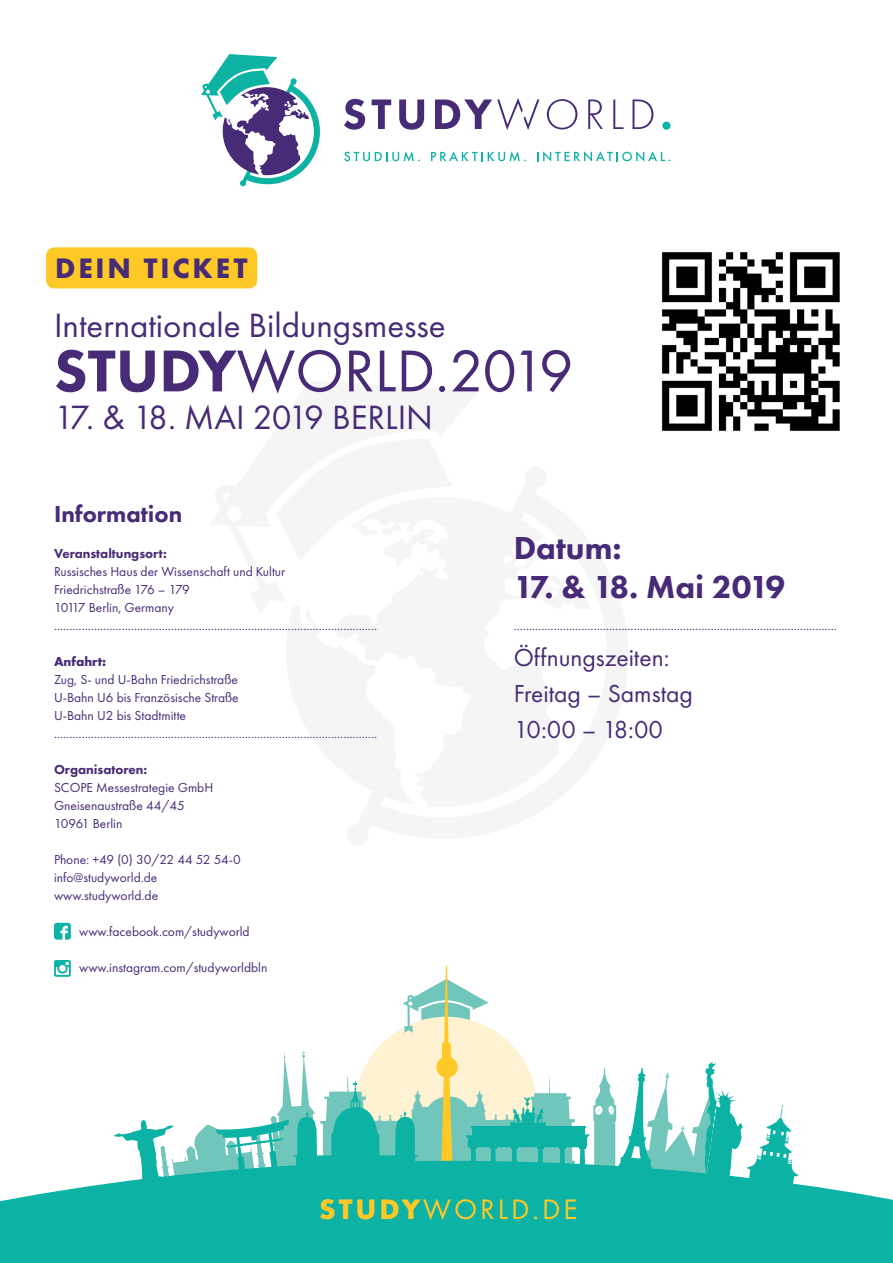
<style>
.page{position:relative;width:893px;height:1263px;background:#fff}
.page>*{position:absolute;margin:0;border:0;box-sizing:border-box;transform-origin:0 0}
.t1{font:61.2px "Futura PT";color:#472b76}
.t2{font:34.95px "Futura PT";color:#472b76}
.t3{font:800 33px "Futura PT";letter-spacing:-.06em;color:#472b76}
.t4{font:800 33px "Futura PT";color:#472b76}
.t5{font:29.25px "Futura PT";letter-spacing:.1em;color:#fec827}
.t6{font:700 29.25px "Futura PT";letter-spacing:.1em;color:#472b76}
.t7{font:25.5px/36px "Futura PT";color:#472b76}
.t8{font:800 24px "Futura PT";color:#472b76}
.t9{font:13.5px/18px "Futura PT";color:#472b76}
.t10{font:800 13.5px "Futura PT";color:#472b76}
.t11{font:700 13.5px "Futura PT";color:#472b76}
.s1{font-weight:800}
.s2{font-weight:700}
</style>
<div class="page">
<svg style="left:344px;top:99px;width:21px;height:31px"></svg>
<svg style="left:372px;top:100px;width:19px;height:29px"></svg>
<svg style="left:399px;top:100px;width:25px;height:30px"></svg>
<svg style="left:547px;top:99px;width:30px;height:30px"></svg>
<svg style="left:588px;top:100px;width:15px;height:29px"></svg>
<svg style="left:613px;top:100px;width:10px;height:29px"></svg>
<svg style="left:632px;top:100px;width:21px;height:29px"></svg>
<div style="left:662px;top:122px;width:8px;height:8px;background:#0cb3a3;border-radius:50%"></div>
<svg style="left:435px;top:98px;width:104px;height:32px"></svg>
<svg style="left:201px;top:54px;width:119px;height:132px"></svg>
<svg style="left:344px;top:151px;width:76px;height:11px"></svg>
<svg style="left:431px;top:151px;width:95px;height:11px"></svg>
<svg style="left:537px;top:151px;width:133px;height:11px"></svg>
<div style="left:525px;top:466px;width:21px;height:22px;background:#f5f5f6;border-radius:50%"></div>
<div style="left:347px;top:824px;width:21px;height:22px;background:#f5f5f6;border-radius:50%"></div>
<div style="left:46px;top:247px;width:211px;height:41px;background:#fec827;border-radius:9px"></div>
<svg style="left:114px;top:966px;width:679px;height:195px"></svg>
<svg style="left:0;top:1161px;width:893px;height:102px;background:#22b9ac"></svg>
<img style="left:661px;top:252px;width:179px;height:179px">
<svg style="left:54px;top:960px;width:17px;height:17px"></svg>
<svg style="left:54px;top:923px;width:17px;height:17px"></svg>
<h3 class="t6" style="left:55px;top:249px;width:194px">DEIN TICKET</h3>
<h2 class="t2" style="left:54px;top:304px;width:393px">Internationale Bildungsmesse</h2>
<h1 class="t1" style="left:54px;top:335px;width:521px"><span class="s1">STUDY</span>WORLD.2019</h1>
<h2 class="t2" style="left:54px;top:396px;width:381px">17. &amp; 18. MAI 2019 BERLIN</h2>
<h3 class="t8" style="left:54px;top:499px;width:130px">Information</h3>
<p class="t10" style="left:54px;top:545px;width:115px">Veranstaltungsort:</p>
<p class="t9" style="left:54px;top:562px;width:325px">Russisches Haus der Wissenschaft und Kultur<br>Friedrichstraße 176 – 179<br>10117 Berlin, Germany .........................................................................................................</p>
<p class="t11" style="left:54px;top:653px;width:54px">Anfahrt:</p>
<p class="t9" style="left:54px;top:670px;width:325px">Zug, S- und U-Bahn Friedrichstraße<br>U-Bahn U6 bis Französische Straße<br>U-Bahn U2 bis Stadtmitte .........................................................................................................</p>
<p class="t10" style="left:54px;top:761px;width:95px">Organisatoren:</p>
<p class="t9" style="left:54px;top:778px;width:161px">SCOPE Messestrategie GmbH<br>Gneisenaustraße 44/45<br>10961 Berlin</p>
<p class="t9" style="left:54px;top:850px;width:188px">Phone: +49 (0) 30/22 44 52 54-0 info@studyworld.de www.studyworld.de</p>
<p class="t9" style="left:79px;top:922px;width:172px">www.facebook.com/studyworld</p>
<p class="t9" style="left:79px;top:958px;width:190px">www.instagram.com/studyworldbln</p>
<h3 class="t4" style="left:514px;top:528px;width:110px">Datum:</h3>
<h3 class="t3" style="left:514px;top:567px;width:273px">17. &amp; 18. Mai 2019</h3>
<p class="t9" style="left:514px;top:616px;width:325px">.........................................................................................................</p>
<h3 class="t7" style="left:514px;top:639px;width:181px">Öffnungszeiten:<br>Freitag – Samstag<br>10:00 – 18:00</h3>
<h3 class="t5" style="left:319px;top:1192px;width:260px"><span class="s2">STUDY</span>WORLD.DE</h3>
</div>
